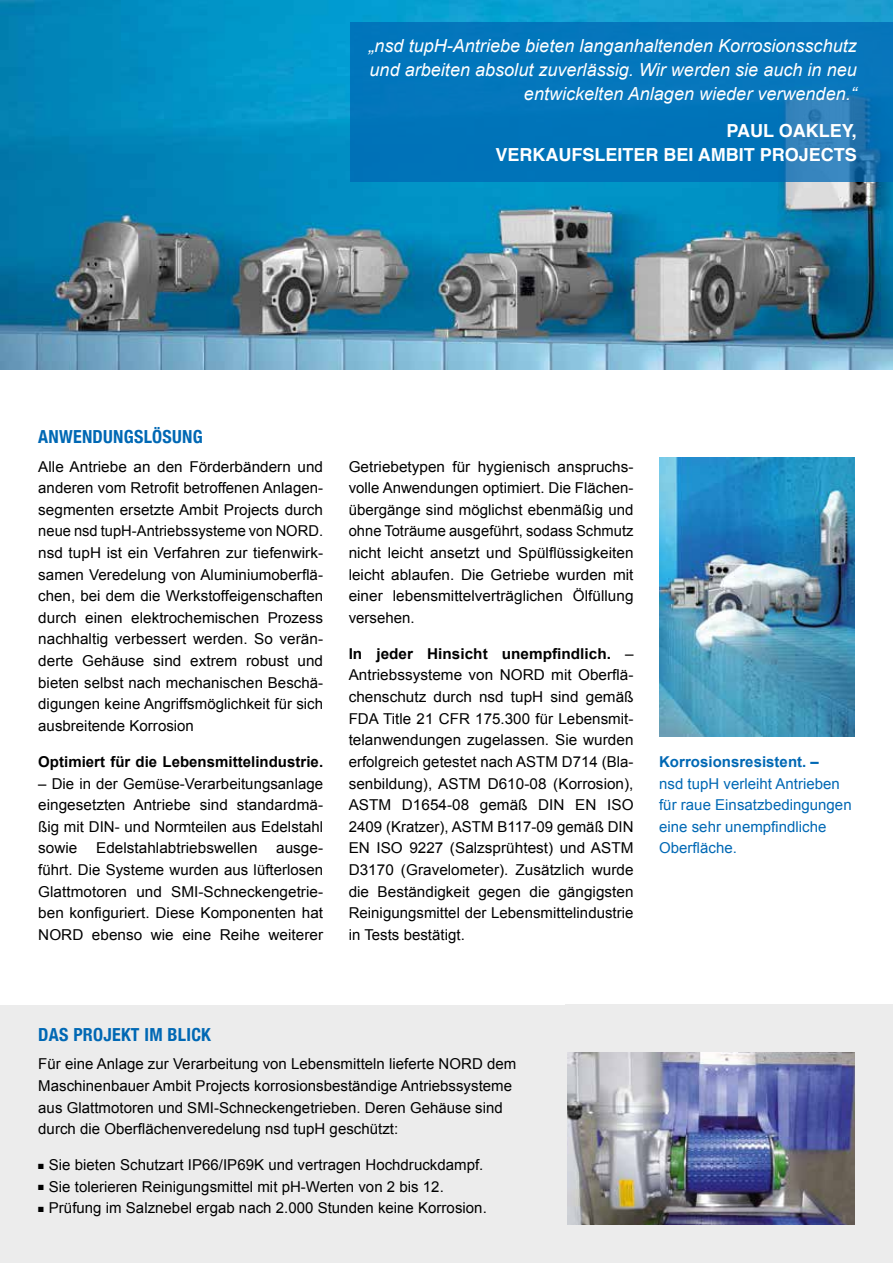
<style>
.page{position:relative;width:893px;height:1263px;background:#fff}
.page>*{position:absolute;margin:0;border:0;box-sizing:border-box;transform-origin:0 0}
.t1{font:italic 18px/24px "Arial";color:#fff;text-align:right}
.t2{font:700 18px/24px "Helvetica";color:#fff;text-align:right}
.t3{font:700 condensed 18px "Helvetica Neue";letter-spacing:.015em;color:#0068b4}
.t4{font:15px/21.6px "Arial";color:#000;text-align:justify}
.t5{font:15px/21.6px "Arial";color:#0068b4}
.t6{font:700 15px "Arial";color:#000}
.t7{font:700 15px "Arial";color:#0068b4}
.s1{font-weight:700}
</style>
<div class="page">
<div style="left:0;top:1005px;width:893px;height:258px;background:#ececec"></div>
<img style="left:0;top:0;width:893px;height:370px">
<img style="left:659px;top:457px;width:196px;height:280px">
<img style="left:567px;top:1052px;width:288px;height:173px">
<svg style="left:350px;top:22px;width:543px;height:160px;background:#0675b9"></svg>
<p class="t1" style="left:368px;top:34px;width:490px">„nsd tupH-Antriebe bieten langanhaltenden Korrosionsschutz und arbeiten absolut zuverlässig. Wir werden sie auch in neu entwickelten Anlagen wieder verwenden.“</p>
<p class="t2" style="left:495px;top:119px;width:363px">PAUL OAKLEY,<br>VERKAUFSLEITER BEI AMBIT PROJECTS</p>
<p class="t3" style="left:38px;top:421px;width:166px">ANWENDUNGSLÖSUNG</p>
<p class="t4" style="left:38px;top:456px;width:286px">Alle Antriebe an den Förderbändern und anderen vom Retrofit betroffenen Anlagen&shy;segmenten ersetzte Ambit Projects durch neue nsd tupH-Antriebssysteme von NORD. nsd tupH ist ein Verfahren zur tiefenwirk&shy;samen Veredelung von Aluminiumoberflä&shy;chen, bei dem die Werkstoffeigenschaften durch einen elektrochemischen Prozess nachhaltig verbessert werden. So verän&shy;derte Gehäuse sind extrem robust und bieten selbst nach mechanischen Beschä&shy;digungen keine Angriffsmöglichkeit für sich ausbreitende Korrosion</p>
<p class="t6" style="left:38px;top:752px;width:286px">Optimiert für die Lebensmittelindustrie.</p>
<p class="t4" style="left:38px;top:772px;width:286px">– Die in der Gemüse-Verarbeitungsanlage eingesetzten Antriebe sind standardmä&shy;ßig mit DIN- und Normteilen aus Edelstahl sowie Edelstahlabtriebswellen ausge&shy;führt. Die Systeme wurden aus lüfterlosen Glattmotoren und SMI-Schneckengetrie&shy;ben konfiguriert. Diese Komponenten hat NORD ebenso wie eine Reihe weiterer</p>
<p class="t4" style="left:349px;top:456px;width:286px">Getriebetypen für hygienisch anspruchs&shy;volle Anwendungen optimiert. Die Flächen&shy;übergänge sind möglichst ebenmäßig und ohne Toträume ausgeführt, sodass Schmutz nicht leicht ansetzt und Spülflüssigkeiten leicht ablaufen. Die Getriebe wurden mit einer lebensmittelverträglichen Ölfüllung versehen.</p>
<p class="t4" style="left:349px;top:643px;width:286px"><span class="s1">In jeder Hinsicht unempfindlich.</span> – Antriebssysteme von NORD mit Oberflä&shy;chenschutz durch nsd tupH sind gemäß FDA Title 21 CFR 175.300 für Lebensmit&shy;telanwendungen zugelassen. Sie wurden erfolgreich getestet nach ASTM D714 (Bla&shy;senbildung), ASTM D610-08 (Korrosion), ASTM D1654-08 gemäß DIN EN ISO 2409 (Kratzer), ASTM B117-09 gemäß DIN EN ISO 9227 (Salzsprühtest) und ASTM D3170 (Gravelometer). Zusätzlich wurde die Beständigkeit gegen die gängigsten Reinigungsmittel der Lebensmittelindustrie in Tests bestätigt.</p>
<p class="t7" style="left:659px;top:752px;width:161px">Korrosionsresistent. –</p>
<p class="t5" style="left:659px;top:772px;width:194px">nsd tupH verleiht Antrieben für raue Einsatzbedingungen eine sehr unempfindliche<br>Oberfläche.</p>
<p class="t3" style="left:38px;top:1019px;width:174px">DAS PROJEKT IM BLICK</p>
<p class="t4" style="left:38px;top:1053px;width:480px;text-align:left">Für eine Anlage zur Verarbeitung von Lebensmitteln lieferte NORD dem Maschinenbauer Ambit Projects korrosionsbeständige Antriebssysteme aus Glattmotoren und SMI-Schneckengetrieben. Deren Gehäuse sind durch die Oberflächenveredelung nsd tupH geschützt:</p>
<p class="t4" style="left:38px;top:1154px;width:447px">■ Sie bieten Schutzart IP66/IP69K und vertragen Hochdruckdampf.</p>
<p class="t4" style="left:38px;top:1176px;width:407px">■ Sie tolerieren Reinigungsmittel mit pH-Werten von 2 bis 12.</p>
<p class="t4" style="left:38px;top:1197px;width:450px">■ Prüfung im Salznebel ergab nach 2.000 Stunden keine Korrosion.</p>
</div>
